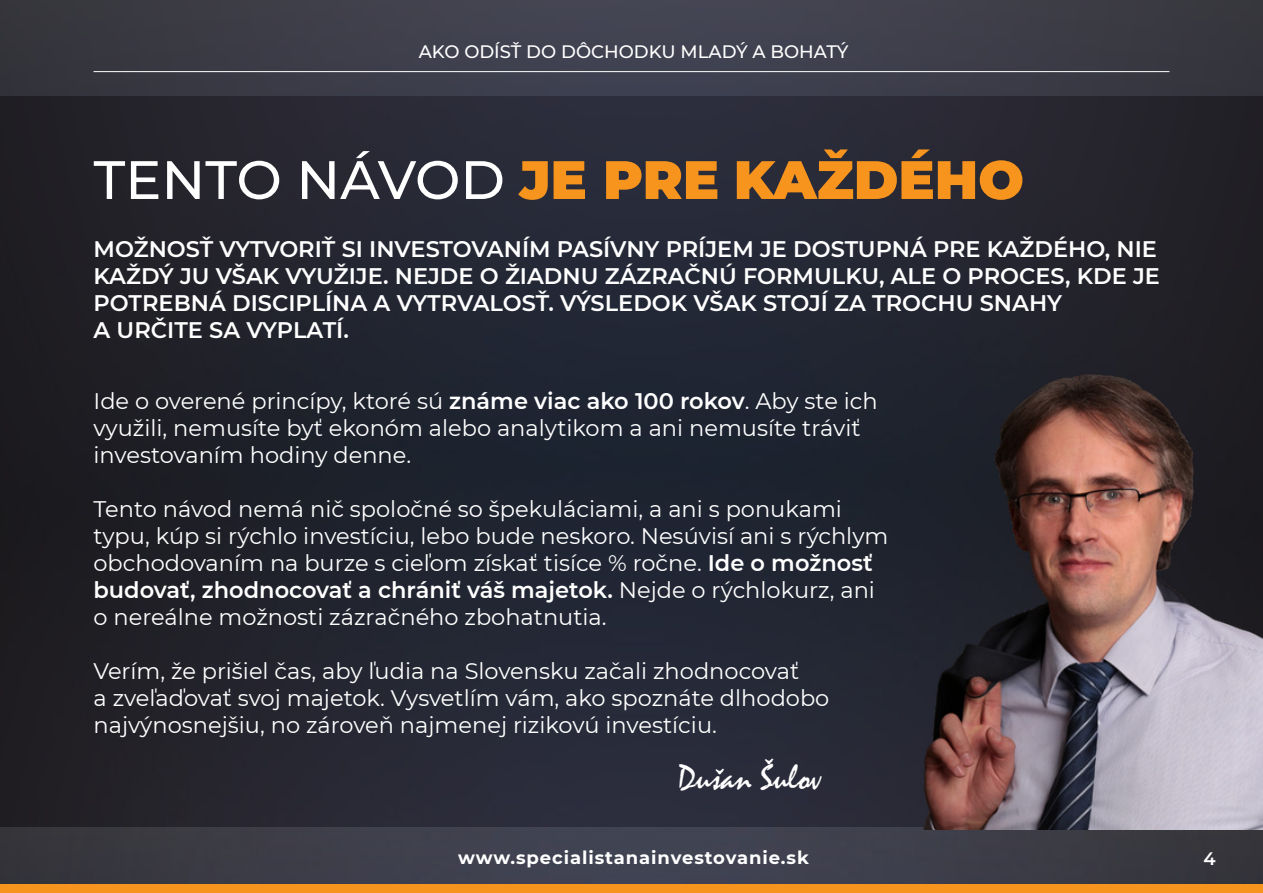
<style>
.page{position:relative;width:1263px;height:893px;background:#fff}
.page>*{position:absolute;margin:0;border:0;box-sizing:border-box;transform-origin:0 0}
.t1{font:900 54px "Montserrat";color:#f7941d}
.t2{font:36px "Mistral";color:#fff}
.t3{font:22.5px/27px "Montserrat";color:#fff}
.t4{font:600 22.5px/27px "Montserrat";color:#fff}
.t5{font:700 18px "Montserrat";letter-spacing:.05em;color:#fff}
.t6{font:500 18px "Montserrat";color:#fff}
.t7{font:600 18px "Montserrat";color:#fff}
.s1{font-weight:500;color:#fff}
.s2{font-weight:600}
</style>
<div class="page">
<img style="left:0;top:267px;width:630px;height:560px">
<img style="left:630px;top:267px;width:633px;height:560px">
<img style="left:0;top:96px;width:1263px;height:171px">
<svg style="left:0;top:827px;width:1263px;height:57px;background:#3c3d48"></svg>
<div style="left:0;top:884px;width:1263px;height:9px;background:#f7941d"></div>
<svg style="left:0;top:0;width:1263px;height:96px;background:#3c3d48"></svg>
<hr style="left:94px;top:71px;width:1075px;height:1px;background:#fff">
<img style="left:908px;top:367px;width:355px;height:463px">
<p class="t6" style="left:419px;top:39px;width:431px">AKO ODÍSŤ DO DÔCHODKU MLADÝ A BOHATÝ</p>
<h1 class="t1" style="left:94px;top:139px;width:932px"><span class="s1">TENTO NÁVOD</span> JE PRE KAŽDÉHO</h1>
<p class="t4" style="left:94px;top:234px;width:1068px">MOŽNOSŤ VYTVORIŤ SI INVESTOVANÍM PASÍVNY PRÍJEM JE DOSTUPNÁ PRE KAŽDÉHO, NIE KAŽDÝ JU VŠAK VYUŽIJE. NEJDE O ŽIADNU ZÁZRAČNÚ FORMULKU, ALE O PROCES, KDE JE POTREBNÁ DISCIPLÍNA A VYTRVALOSŤ. VÝSLEDOK VŠAK STOJÍ ZA TROCHU SNAHY<br>A URČITE SA VYPLATÍ.</p>
<p class="t3" style="left:94px;top:387px;width:785px">Ide o overené princípy, ktoré sú <span class="s2">známe viac ako 100 rokov</span>. Aby ste ich využili, nemusíte byť ekonóm alebo analytikom a ani nemusíte tráviť investovaním hodiny denne.</p>
<p class="t3" style="left:94px;top:495px;width:796px">Tento návod nemá nič spoločné so špekuláciami, a ani s ponukami typu, kúp si rýchlo investíciu, lebo bude neskoro. Nesúvisí ani s rýchlym obchodovaním na burze s cieľom získať tisíce % ročne. <span class="s2">Ide o možnosť budovať, zhodnocovať a chrániť váš majetok.</span> Nejde o rýchlokurz, ani o nereálne možnosti zázračného zbohatnutia.</p>
<p class="t3" style="left:94px;top:657px;width:737px">Verím, že prišiel čas, aby ľudia na Slovensku začali zhodnocovať<br>a zveľaďovať svoj majetok. Vysvetlím vám, ako spoznáte dlhodobo najvýnosnejšiu, no zároveň najmenej rizikovú investíciu.</p>
<h2 class="t2" style="left:678px;top:756px;width:145px">Dušan Šulov</h2>
<p class="t5" style="left:458px;top:844px;width:352px">www.specialistanainvestovanie.sk</p>
<p class="t7" style="left:1203px;top:846px;width:14px">4</p>
</div>
